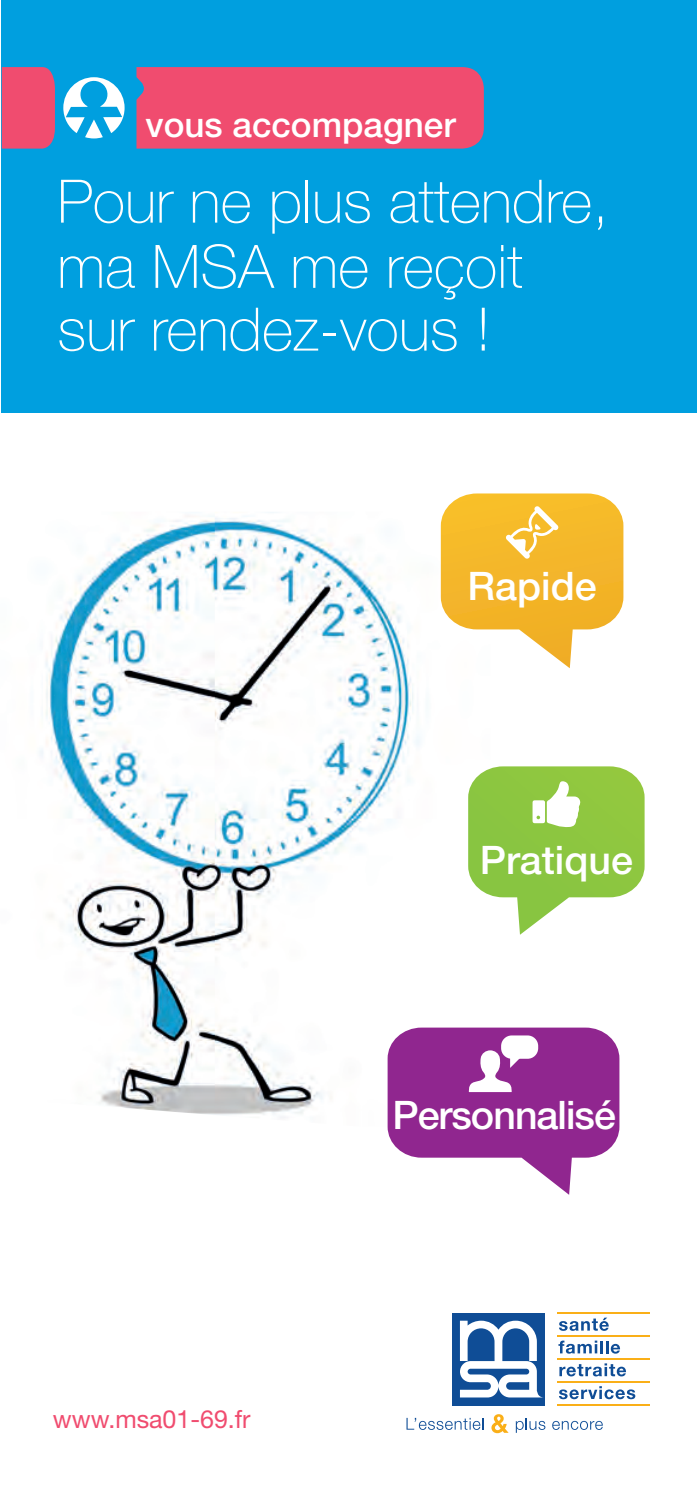
<style>
.page{position:relative;width:697px;height:1487px;background:#fff}
.page>*{position:absolute;margin:0;border:0;box-sizing:border-box;transform-origin:0 0}
.t1{font:100 60px/64px "Helvetica Neue LT Std";color:#fff}
.t2{font:500 39.25px "Helvetica Neue LT Std";color:#fff}
.t3{font:500 39.25px "Helvetica Neue LT Std";letter-spacing:-.025em;color:#fff}
.t4{font:500 35px "Helvetica Neue LT Std";color:#fff}
.t5{font:25px "Helvetica Neue LT Std";color:#f04c6f}
</style>
<div class="page">
<div style="left:1px;top:0;width:696px;height:412px;background:#009fdf"></div>
<img style="left:40px;top:512px;width:401px;height:606px">
<svg style="left:441px;top:493px;width:182px;height:175px"></svg>
<svg style="left:387px;top:1027px;width:232px;height:168px"></svg>
<div style="left:501px;top:1035px;width:37px;height:24px;background:#fff;border-radius:11px"></div>
<svg style="left:468px;top:766px;width:176px;height:169px"></svg>
<div style="left:2px;top:67px;width:53px;height:82px;background:#f04c6f"></div>
<div style="left:136px;top:67px;width:348px;height:82px;background:#f04c6f"></div>
<svg style="left:63px;top:77px;width:62px;height:61px"></svg>
<svg style="left:559px;top:1317px;width:50px;height:14px"></svg>
<svg style="left:558px;top:1340px;width:62px;height:13px"></svg>
<svg style="left:559px;top:1363px;width:67px;height:13px"></svg>
<svg style="left:559px;top:1386px;width:76px;height:13px"></svg>
<hr style="left:557px;top:1313px;width:92px;height:1px;background:#faaf18">
<hr style="left:557px;top:1335px;width:92px;height:2px;background:#faaf18">
<hr style="left:557px;top:1358px;width:92px;height:1px;background:#faaf18">
<hr style="left:557px;top:1381px;width:92px;height:1px;background:#faaf18">
<hr style="left:557px;top:1404px;width:92px;height:1px;background:#faaf18">
<div style="left:452px;top:1313px;width:92px;height:92px;background:#0f4d96"></div>
<svg style="left:460px;top:1320px;width:81px;height:77px"></svg>
<svg style="left:406px;top:1418px;width:77px;height:12px"></svg>
<svg style="left:491px;top:1414px;width:17px;height:19px"></svg>
<svg style="left:516px;top:1418px;width:29px;height:15px"></svg>
<svg style="left:552px;top:1421px;width:51px;height:9px"></svg>
<p class="t4" style="left:146px;top:103px;width:311px">vous accompagner</p>
<p class="t1" style="left:57px;top:169px;width:553px">Pour ne plus attendre, ma MSA me reçoit sur rendez-vous !</p>
<p class="t2" style="left:467px;top:562px;width:130px">Rapide</p>
<p class="t2" style="left:480px;top:836px;width:155px">Pratique</p>
<p class="t5" style="left:53px;top:1404px;width:199px">www.msa01-69.fr</p>
<p class="t3" style="left:392px;top:1092px;width:225px">Personnalisé</p>
</div>
